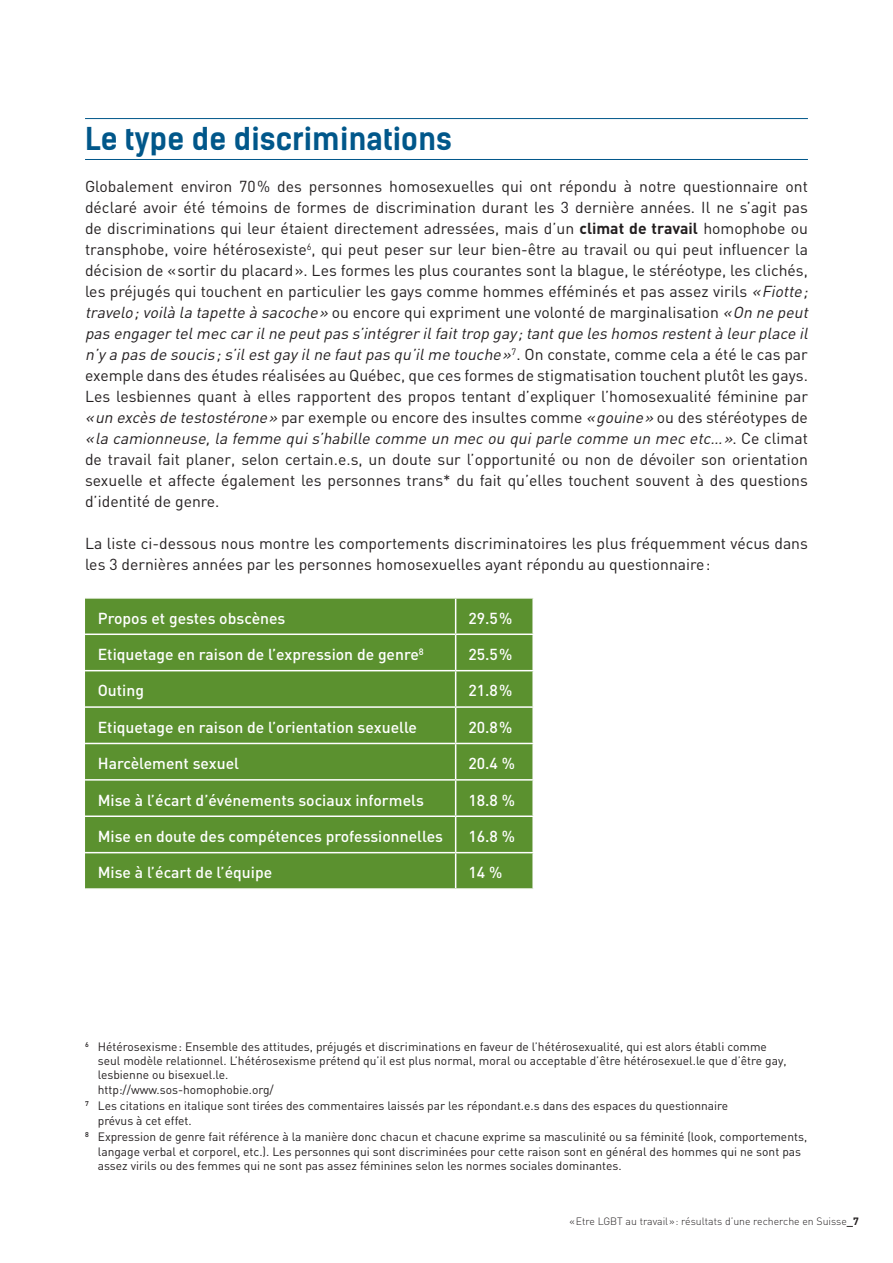
<style>
.page{position:relative;width:893px;height:1263px;background:#fff}
.page>*{position:absolute;margin:0;border:0;box-sizing:border-box;transform-origin:0 0}
.Titre{font:700 30px "Kelson Sans";color:#01578a}
.textes{font:15.75px/21px "DIN";color:#231f20}
.textes-2{font:500 15.75px "DIN";color:#fff}
.note_de_bas_de_page{font:12px/14.4px "DIN";color:#231f20}
.t1{font:300 10.5px "DIN";color:#231f20}
.s1{font-weight:700}
.s2{font-style:italic}
</style>
<div class="page">
<hr style="left:85px;top:159px;width:723px;height:1px;background:#01578a">
<hr style="left:85px;top:118px;width:723px;height:1px;background:#01578a">
<div style="left:85px;top:599px;width:447px;height:289px;background:#5b912f"></div>
<hr style="left:455px;top:599px;width:1px;height:34px;background:#fff">
<hr style="left:85px;top:633px;width:371px;height:2px;background:#fff">
<hr style="left:456px;top:633px;width:78px;height:2px;background:#fff">
<hr style="left:455px;top:635px;width:1px;height:35px;background:#fff">
<hr style="left:85px;top:670px;width:371px;height:1px;background:#fff">
<hr style="left:456px;top:670px;width:78px;height:1px;background:#fff">
<hr style="left:455px;top:671px;width:1px;height:35px;background:#fff">
<hr style="left:85px;top:706px;width:371px;height:2px;background:#fff">
<hr style="left:456px;top:706px;width:78px;height:2px;background:#fff">
<hr style="left:455px;top:708px;width:1px;height:35px;background:#fff">
<hr style="left:85px;top:743px;width:371px;height:1px;background:#fff">
<hr style="left:456px;top:743px;width:78px;height:1px;background:#fff">
<hr style="left:455px;top:744px;width:1px;height:35px;background:#fff">
<hr style="left:85px;top:779px;width:371px;height:2px;background:#fff">
<hr style="left:456px;top:779px;width:78px;height:2px;background:#fff">
<hr style="left:455px;top:781px;width:1px;height:34px;background:#fff">
<hr style="left:85px;top:815px;width:371px;height:2px;background:#fff">
<hr style="left:456px;top:815px;width:78px;height:2px;background:#fff">
<hr style="left:455px;top:817px;width:1px;height:35px;background:#fff">
<hr style="left:85px;top:852px;width:371px;height:1px;background:#fff">
<hr style="left:456px;top:852px;width:78px;height:1px;background:#fff">
<hr style="left:455px;top:853px;width:1px;height:35px;background:#fff">
<p class="Titre" style="left:85px;top:120px;width:368px">Le type de discriminations</p>
<p class="textes" style="left:85px;top:176px;width:728px">Globalement environ 70 % des personnes homosexuelles qui ont répondu à notre questionnaire ont déclaré avoir été témoins de formes de discrimination durant les 3 dernière années. Il ne s’agit pas de discriminations qui leur étaient directement adressées, mais d’un <span class="s1">climat de travail</span> homophobe ou transphobe, voire hétérosexiste<sup>6</sup>, qui peut peser sur leur bien-être au travail ou qui peut influencer la décision de « sortir du placard ». Les formes les plus courantes sont la blague, le stéréotype, les clichés, les préjugés qui touchent en particulier les gays comme hommes efféminés et pas assez virils <span class="s2">« Fiotte ; travelo ;voilà la tapette à sacoche »</span> ou encore qui expriment une volonté de marginalisation <span class="s2">« On ne peut pas engagertelmec carilne peutpas s’intégrerilfaittrop gay ;tantque les homos restentà leurplace il n’y a pas de soucis ;s’ilestgay ilne fautpas qu’ilme touche »</span><sup>7</sup> . O n c o n st a t e , c o m m e c e la a é t é le ca s p a r exemple dans des études réalisées au Québec, que ces formes de stigmatisation touchent plutôt les gays.<br>Les lesbiennes quant à elles rapportent des propos tentant d’expliquer l’homosexualité féminine par <span class="s2">« un excès de testostérone »</span> par exemple ou encore des insultes comme <span class="s2">« gouine »</span> ou des stéréotypes de <span class="s2">« la camionneuse,la femme quis’habille comme un mec ou quiparle comme un mec etc… »</span>. C e c l i m a t de travail fait planer, selon certain.e.s, un doute sur l’opportunité ou non de dévoiler son orientation sexuelle et affecte également les personnes trans* du fait qu’elles touchent souvent à des questions d’identité de genre.</p>
<p class="textes" style="left:85px;top:533px;width:724px">La liste ci-dessous nous montre les comportements discriminatoires les plus fréquemment vécus dans les 3 dernières années par les personnes homosexuelles ayant répondu au questionnaire :</p>
<p class="textes-2" style="left:98px;top:608px;width:189px">Propos et gestes obscènes</p>
<p class="textes-2" style="left:468px;top:608px;width:46px">29.5 %</p>
<p class="textes-2" style="left:98px;top:644px;width:328px">Etiquetage en raison de l’expression de genre<sup>8</sup></p>
<p class="textes-2" style="left:468px;top:644px;width:46px">25.5 %</p>
<p class="textes-2" style="left:98px;top:681px;width:48px">Outing</p>
<p class="textes-2" style="left:468px;top:681px;width:46px">21.8 %</p>
<p class="textes-2" style="left:98px;top:717px;width:321px">Etiquetage en raison de l’orientation sexuelle</p>
<p class="textes-2" style="left:468px;top:717px;width:46px">20.8 %</p>
<p class="textes-2" style="left:98px;top:753px;width:143px">Harcèlement sexuel</p>
<p class="textes-2" style="left:468px;top:753px;width:48px">20.4 %</p>
<p class="textes-2" style="left:98px;top:790px;width:328px">Mise à l’écart d’événements sociaux informels</p>
<p class="textes-2" style="left:468px;top:790px;width:48px">18.8 %</p>
<p class="textes-2" style="left:98px;top:826px;width:347px">Mise en doute des compétences professionnelles</p>
<p class="textes-2" style="left:468px;top:826px;width:48px">16.8 %</p>
<p class="textes-2" style="left:98px;top:863px;width:176px">Mise à l’écart de l’équipe</p>
<p class="textes-2" style="left:468px;top:863px;width:35px">14 %</p>
<p class="note_de_bas_de_page" style="left:98px;top:1039px;width:690px;text-indent:-13px"><sup>6</sup> Hétérosexisme : Ensemble des attitudes, préjugés et discriminations en faveur de l’hétérosexualité, qui est alors établi comme seul modèle relationnel. L’hétérosexisme prétend qu’il est plus normal, moral ou acceptable d’être hétérosexuel.le que d’être gay, lesbienne ou bisexuel.le.</p>
<p class="note_de_bas_de_page" style="left:98px;top:1082px;width:177px">http://www.sos-homophobie.org/</p>
<p class="note_de_bas_de_page" style="left:98px;top:1098px;width:632px;text-indent:-13px"><sup>7</sup> Les citations en italique sont tirées des commentaires laissés par les répondant.e.s dans des espaces du questionnaire prévus à cet effet.</p>
<p class="note_de_bas_de_page" style="left:98px;top:1129px;width:711px;text-indent:-13px"><sup>8</sup> Expression de genre fait référence à la manière donc chacun et chacune exprime sa masculinité ou sa féminité (look, comportements, langage verbal et corporel, etc.). Les personnes qui sont discriminées pour cette raison sont en général des hommes qui ne sont pas assez virils ou des femmes qui ne sont pas assez féminines selon les normes sociales dominantes.</p>
<p class="t1" style="left:569px;top:1215px;width:291px">« Etre LGBT au travail » : résultats d’une recherche en Suisse<span class="s1">_7</span></p>
</div>
